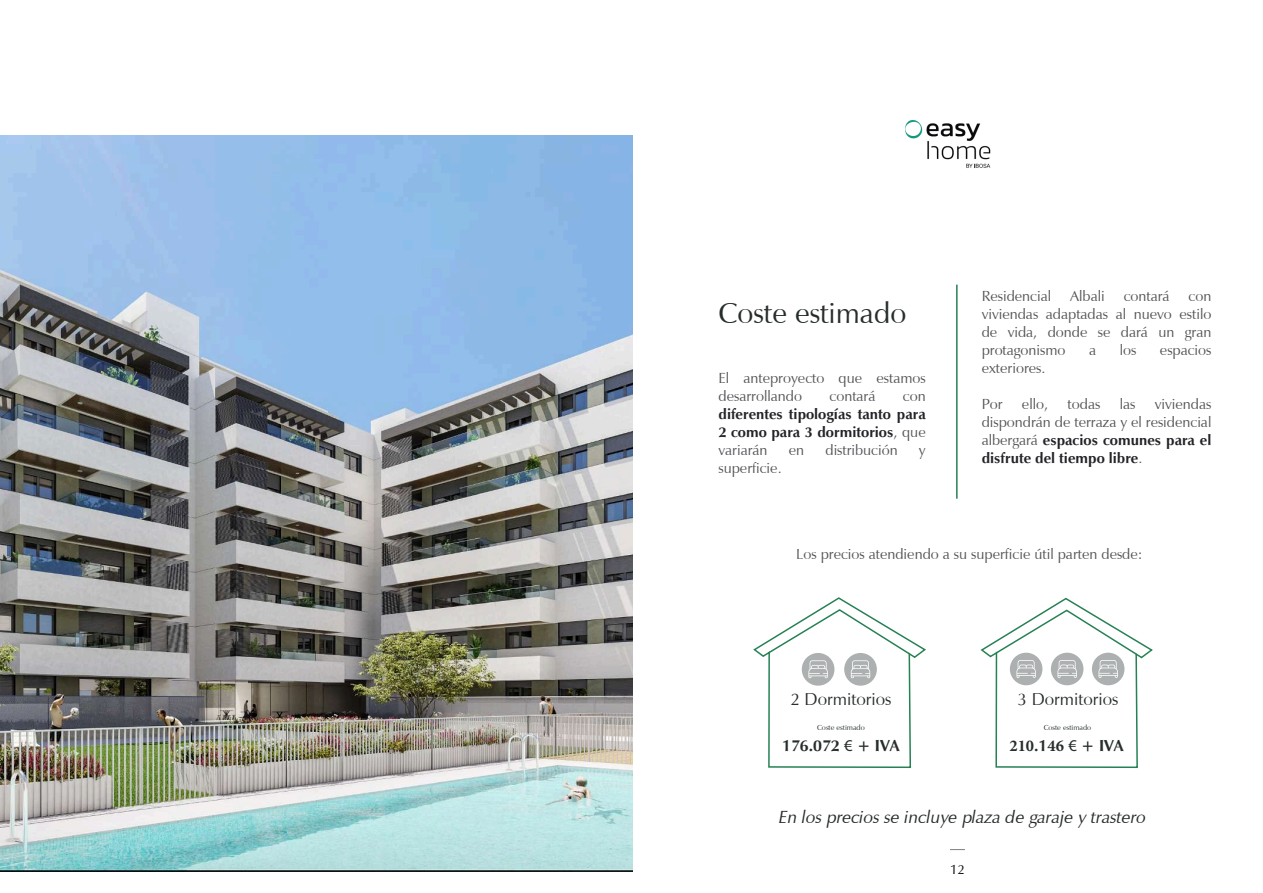
<style>
.page{position:relative;width:1263px;height:893px;background:#fff}
.page>*{position:absolute;margin:0;border:0;box-sizing:border-box;transform-origin:0 0}
.t1{font:29.85px "Vera Humana 95";color:#262d2b}
.t2{font:italic 18px "Vera Humana 95";color:#262d2b}
.t3{font:17.7px "Vera Humana 95";color:#262d2b}
.t4{font:700 16.5px "Vera Humana 95";color:#262d2b}
.t5{font:15px/18px "Vera Humana 95";color:#525155;text-align:justify}
.t6{font:700 15px/18px "Vera Humana 95";color:#252228;text-align:justify}
.t7{font:13.8px "Vera Humana 95";color:#0c090d}
.t8{font:7.65px "Vera Humana 95";color:#262d2b}
.t9{font:7.5px "Vera Humana 95";color:#262d2b}
.s1{font-weight:400;color:#525155}
.s2{font-weight:700;color:#252228}
.s3{font-family:"Myriad Pro";font-weight:400}
.s4{font-family:"Minion Pro"}
</style>
<div class="page">
<img style="left:905px;top:120px;width:86px;height:48px">
<svg style="left:950px;top:849px;width:15px;height:1px"></svg>
<hr style="left:956px;top:285px;width:1px;height:214px;background:#268154">
<svg style="left:753px;top:597px;width:173px;height:171px"></svg>
<svg style="left:980px;top:597px;width:173px;height:171px"></svg>
<img style="left:0;top:136px;width:633px;height:735px">
<h1 class="t1" style="left:718px;top:295px;width:189px">Coste estimado</h1>
<p class="t5" style="left:718px;top:369px;width:209px">El anteproyecto que estamos desarrollando</p>
<p class="t5" style="left:829px;top:387px;width:47px">contará</p>
<p class="t5" style="left:903px;top:387px;width:24px">con</p>
<p class="t6" style="left:718px;top:405px;width:209px">diferentes tipologías tanto para 2 como para 3 dormitorios<span class="s1">, que variarán</span></p>
<p class="t5" style="left:789px;top:441px;width:17px">en</p>
<p class="t5" style="left:825px;top:441px;width:74px">distribución</p>
<p class="t5" style="left:919px;top:441px;width:8px">y</p>
<p class="t5" style="left:718px;top:459px;width:65px">superficie.</p>
<p class="t5" style="left:982px;top:287px;width:71px">Residencial</p>
<p class="t5" style="left:1070px;top:287px;width:36px">Albali</p>
<p class="t5" style="left:1124px;top:287px;width:47px">contará</p>
<p class="t5" style="left:982px;top:287px;width:231px;text-indent:207px">con viviendas adaptadas al nuevo estilo de vida, donde se dará un gran protagonismo</p>
<p class="t5" style="left:1089px;top:341px;width:9px">a</p>
<p class="t5" style="left:1120px;top:341px;width:18px">los</p>
<p class="t5" style="left:1160px;top:341px;width:53px">espacios</p>
<p class="t5" style="left:982px;top:359px;width:65px">exteriores.</p>
<p class="t5" style="left:982px;top:395px;width:22px">Por</p>
<p class="t5" style="left:1022px;top:395px;width:28px">ello,</p>
<p class="t5" style="left:1068px;top:395px;width:34px">todas</p>
<p class="t5" style="left:1120px;top:395px;width:17px">las</p>
<p class="t5" style="left:982px;top:395px;width:231px;text-indent:173px">viviendas dispondrán de terraza y el residencial albergará <span class="s2">espacios comunes para el disfrute del tiempo libre</span>.</p>
<p class="t5" style="left:796px;top:545px;width:348px">Los precios atendiendo a su superficie útil parten desde:</p>
<p class="t3" style="left:790px;top:688px;width:102px">2 Dormitorios</p>
<p class="t8" style="left:817px;top:722px;width:49px">Coste estimado</p>
<p class="t4" style="left:782px;top:736px;width:119px">176.072 <span class="s3">€</span> + IVA</p>
<p class="t3" style="left:1017px;top:688px;width:102px">3 Dormitorios</p>
<p class="t9" style="left:1044px;top:723px;width:49px">Coste estimado</p>
<p class="t4" style="left:1009px;top:736px;width:116px"><span class="s4">210</span>.1<span class="s4">46</span> <span class="s3">€</span> + IVA</p>
<p class="t2" style="left:779px;top:806px;width:369px">En los precios se incluye plaza de garaje y trastero</p>
<p class="t7" style="left:950px;top:861px;width:16px">12</p>
</div>
